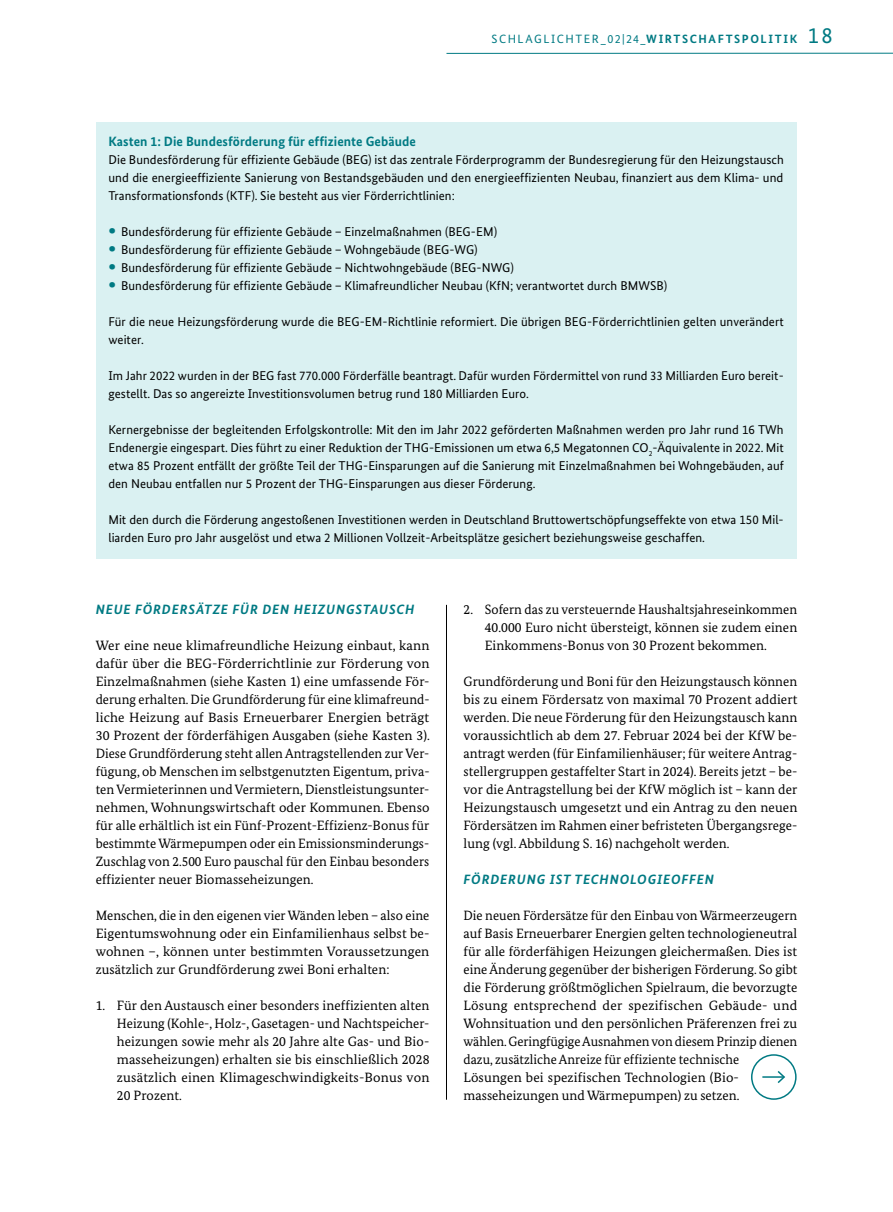
<style>
.page{position:relative;width:893px;height:1212px;background:#fff}
.page>*{position:absolute;margin:0;border:0;box-sizing:border-box;transform-origin:0 0}
.t1{font:13.5px/18px "Bundes Serif";letter-spacing:.005em;color:#000;text-align:justify}
.t2{font:italic 700 13.5px "Bundes Sans";letter-spacing:.06em;color:#007a83}
.t3{font:700 13.5px "Bundes Sans";letter-spacing:.005em;color:#007a83}
.t4{font:12.75px/18px "Bundes Sans";letter-spacing:.005em;color:#000}
.t5{font:12px "Bundes Sans";letter-spacing:.125em;color:#007a83}
.s1{font-weight:700}
.s2{font-size:22.5px}
.s3{font-weight:700;font-size:19.5px;color:#007a83}
</style>
<div class="page">
<hr style="left:446px;top:53px;width:447px;height:1px;background:#007a83">
<hr style="left:446px;top:605px;width:1px;height:495px;background:#000">
<div style="left:96px;top:122px;width:701px;height:39px;background:#daf1f2"></div>
<div style="left:96px;top:142px;width:701px;height:75px;background:#daf1f2"></div>
<div style="left:96px;top:209px;width:701px;height:51px;background:#daf1f2"></div>
<div style="left:96px;top:245px;width:701px;height:51px;background:#daf1f2"></div>
<div style="left:96px;top:263px;width:701px;height:51px;background:#daf1f2"></div>
<div style="left:96px;top:304px;width:701px;height:57px;background:#daf1f2"></div>
<div style="left:96px;top:358px;width:701px;height:57px;background:#daf1f2"></div>
<div style="left:96px;top:412px;width:701px;height:93px;background:#daf1f2"></div>
<div style="left:96px;top:502px;width:701px;height:57px;background:#daf1f2"></div>
<div style="left:751px;top:1054px;width:46px;height:46px;border:2px solid #007a83;border-radius:50%"></div>
<hr style="left:762px;top:1076px;width:22px;height:2px;background:#007a83">
<svg style="left:776px;top:1071px;width:9px;height:12px"></svg>
<p class="t5" style="left:491px;top:31px;width:343px">SCHLAGLICHTER_02|24_<span class="s1">WIRTSCHAFTSPOLITIK</span> <span class="s2">18</span></p>
<p class="t3" style="left:108px;top:133px;width:309px">Kasten 1: Die Bundesförderung für effiziente Gebäude</p>
<p class="t4" style="left:108px;top:150px;width:677px;text-align:justify">Die Bundesförderung für effiziente Gebäude (BEG) ist das zentrale Förderprogramm der Bundesregierung für den Heizungstausch und die energieeffiziente Sanierung von Bestandsgebäuden und den energieeffizienten Neubau, finanziert aus dem Klima- und Transformationsfonds (KTF). Sie besteht aus vier Förderrichtlinien:</p>
<p class="t4" style="left:108px;top:222px;width:390px"><span class="s3">•</span> Bundesförderung für effiziente Gebäude – Einzelmaßnahmen (BEG-EM)</p>
<p class="t4" style="left:108px;top:240px;width:371px"><span class="s3">•</span> Bundesförderung für effiziente Gebäude – Wohngebäude (BEG-WG)</p>
<p class="t4" style="left:108px;top:258px;width:407px"><span class="s3">•</span> Bundesförderung für effiziente Gebäude – Nichtwohngebäude (BEG-NWG)</p>
<p class="t4" style="left:108px;top:276px;width:560px"><span class="s3">•</span> Bundesförderung für effiziente Gebäude – Klimafreundlicher Neubau (KfN; verantwortet durch BMWSB)</p>
<p class="t4" style="left:108px;top:312px;width:677px">Für die neue Heizungsförderung wurde die BEG-EM-Richtlinie reformiert. Die übrigen BEG-Förderrichtlinien gelten unverändert weiter.</p>
<p class="t4" style="left:108px;top:366px;width:677px">Im Jahr 2022 wurden in der BEG fast 770.000 Förderfälle beantragt. Dafür wurden Fördermittel von rund 33 Milliarden Euro bereit&shy;gestellt. Das so angereizte Investitionsvolumen betrug rund 180 Milliarden Euro.</p>
<p class="t4" style="left:108px;top:420px;width:677px;text-align:justify">Kernergebnisse der begleitenden Erfolgskontrolle: Mit den im Jahr 2022 geförderten Maßnahmen werden pro Jahr rund 16 TWh Endenergie eingespart. Dies führt zu einer Reduktion der THG-Emissionen um etwa 6,5 Megatonnen CO<sub>2</sub>-Äquivalente in 2022. Mit etwa 85 Prozent entfällt der größte Teil der THG-Einsparungen auf die Sanierung mit Einzelmaßnahmen bei Wohngebäuden, auf den Neubau entfallen nur 5 Prozent der THG-Einsparungen aus dieser Förderung.</p>
<p class="t4" style="left:108px;top:510px;width:677px">Mit den durch die Förderung angestoßenen Investitionen werden in Deutschland Bruttowertschöpfungseffekte von etwa 150 Mil&shy;liarden Euro pro Jahr ausgelöst und etwa 2 Millionen Vollzeit-Arbeitsplätze gesichert beziehungsweise geschaffen.</p>
<p class="t2" style="left:96px;top:601px;width:320px">NEUE FÖRDERSÄTZE FÜR DEN HEIZUNGSTAUSCH</p>
<p class="t1" style="left:96px;top:636px;width:336px">Wer eine neue klimafreundliche Heizung einbaut, kann dafür über die BEG-Förderrichtlinie zur Förderung von Einzelmaßnahmen (siehe Kasten 1) eine umfassende För&shy;derung erhalten. Die Grundförderung für eine klimafreund&shy;liche Heizung auf Basis Erneuerbarer Energien beträgt 30 Prozent der förderfähigen Ausgaben (siehe Kasten 3).<br>Diese Grundförderung steht allen Antragstellenden zur Ver&shy;fügung, ob Menschen im selbstgenutzten Eigentum, priva&shy;ten Vermieterinnen und Vermietern, Dienstleistungsunter&shy;nehmen, Wohnungswirtschaft oder Kommunen. Ebenso für alle erhältlich ist ein Fünf-Prozent-Effizienz-Bonus für bestimmte Wärmepumpen oder ein Emissionsminderungs-Zuschlag von 2.500 Euro pauschal für den Einbau besonders effizienter neuer Biomasseheizungen.</p>
<p class="t1" style="left:96px;top:906px;width:335px">Menschen, die in den eigenen vier Wänden leben – also eine Eigentumswohnung oder ein Einfamilienhaus selbst be&shy;wohnen –, können unter bestimmten Voraussetzungen zusätzlich zur Grundförderung zwei Boni erhalten:</p>
<p class="t1" style="left:117px;top:996px;width:314px;text-indent:-21px">1. Für den Austausch einer besonders ineffizienten alten Heizung (Kohle-, Holz-, Gasetagen- und Nachtspeicher&shy;heizungen sowie mehr als 20 Jahre alte Gas- und Bio&shy;masseheizungen) erhalten sie bis einschließlich 2028 zusätzlich einen Klimageschwindigkeits-Bonus von 20 Prozent.</p>
<p class="t1" style="left:485px;top:600px;width:314px;text-indent:-21px">2. Sofern das zu versteuernde Haushaltsjahreseinkommen 40.000 Euro nicht übersteigt, können sie zudem einen Einkommens-Bonus von 30 Prozent bekommen.</p>
<p class="t1" style="left:463px;top:672px;width:335px">Grundförderung und Boni für den Heizungstausch können bis zu einem Fördersatz von maximal 70 Prozent addiert werden. Die neue Förderung für den Heizungstausch kann voraussichtlich ab dem 27. Februar 2024 bei der KfW be&shy;antragt werden (für Einfamilienhäuser; für weitere Antrag&shy;stellergruppen gestaffelter Start in 2024). Bereits jetzt – be&shy;vor die Antragstellung bei der KfW möglich ist – kann der Heizungstausch umgesetzt und ein Antrag zu den neuen Fördersätzen im Rahmen einer befristeten Übergangsrege&shy;lung (vgl. Abbildung S. 16) nachgeholt werden.</p>
<p class="t2" style="left:464px;top:871px;width:252px">FÖRDERUNG IST TECHNOLOGIEOFFEN</p>
<p class="t1" style="left:463px;top:906px;width:335px;text-align:left">Die neuen Fördersätze für den Einbau von Wärmeerzeugern auf Basis Erneuerbarer Energien gelten technologieneutral für alle förderfähigen Heizungen gleichermaßen. Dies ist eine Änderung gegenüber der bisherigen Förderung. So gibt die Förderung größtmöglichen Spielraum, die bevorzugte Lösung entsprechend der spezifischen Gebäude- und Wohnsituation und den persönlichen Präferenzen frei zu wählen. Geringfügige Ausnahmen von diesem Prinzip dienen dazu, zusätzliche Anreize für effiziente technische Lösungen bei spezifischen Technologien (Bio&shy;masseheizungen und Wärmepumpen) zu setzen.</p>
</div>
